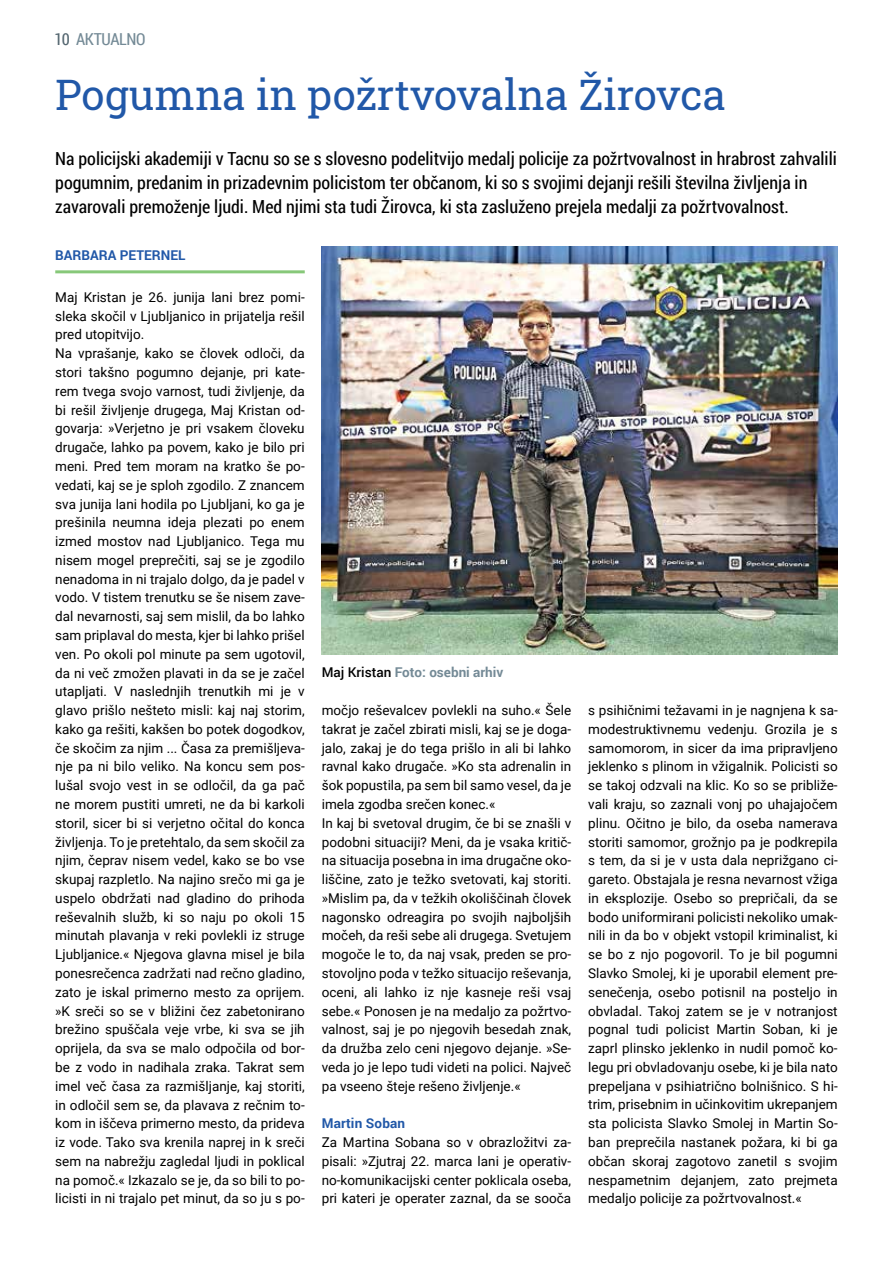
<style>
.page{position:relative;width:893px;height:1263px;background:#fff}
.page>*{position:absolute;margin:0;border:0;box-sizing:border-box;transform-origin:0 0}
.t1{font:42px "Roboto Slab";color:#2158a8}
.t2{font:18px/24px "Roboto Condensed";color:#000}
.t3{font:16.5px "Roboto Condensed";letter-spacing:-.02em;color:#748a96}
.t4{font:13.5px/18.8px "Roboto";color:#000}
.t5{font:700 13.5px "Roboto";color:#2158a8}
.t6{font:700 13.5px "Roboto";color:#748a96}
.s1{color:#546670}
.s2{font-weight:500;color:#000}
</style>
<div class="page">
<hr style="left:55px;top:270px;width:250px;height:3px;background:#87c879">
<img style="left:322px;top:247px;width:516px;height:408px">
<p class="t3" style="left:54px;top:27px;width:93px"><span class="s1">10</span> Aktualno</p>
<h1 class="t1" style="left:55px;top:66px;width:672px">Pogumna in požrtvovalna Žirovca</h1>
<p class="t2" style="left:55px;top:146px;width:783px">Na policijski akademiji v Tacnu so se s slovesno podelitvijo medalj policije za požrtvovalnost in hrabrost zahvalili pogumnim, predanim in prizadevnim policistom ter občanom, ki so s svojimi dejanji rešili številna življenja in zavarovali premoženje ljudi. Med njimi sta tudi Žirovca, ki sta zasluženo prejela medalji za požrtvovalnost.</p>
<p class="t5" style="left:55px;top:245px;width:132px">Barbara Peternel</p>
<p class="t4" style="left:55px;top:287px;width:251px">Maj Kristan je 26. junija lani brez pomi&shy;sleka skočil v Ljubljanico in prijatelja rešil pred utopitvijo.<br>Na vprašanje, kako se človek odloči, da stori takšno pogumno dejanje, pri kate&shy;rem tvega svojo varnost, tudi življenje, da bi rešil življenje drugega, Maj Kristan od&shy;govarja: »Verjetno je pri vsakem človeku drugače, lahko pa povem, kako je bilo pri meni. Pred tem moram na kratko še po&shy;vedati, kaj se je sploh zgodilo. Z znancem sva junija lani hodila po Ljubljani, ko ga je prešinila neumna ideja plezati po enem izmed mostov nad Ljubljanico. Tega mu nisem mogel preprečiti, saj se je zgodilo nenadoma in ni trajalo dolgo, da je padel v vodo. V tistem trenutku se še nisem zave&shy;dal nevarnosti, saj sem mislil, da bo lahko sam priplaval do mesta, kjer bi lahko prišel ven. Po okoli pol minute pa sem ugotovil, da ni več zmožen plavati in da se je začel utapljati. V naslednjih trenutkih mi je v glavo prišlo nešteto misli: kaj naj storim, kako ga rešiti, kakšen bo potek dogodkov, če skočim za njim ... Časa za premišljeva&shy;nje pa ni bilo veliko. Na koncu sem pos&shy;lušal svojo vest in se odločil, da ga pač ne morem pustiti umreti, ne da bi karkoli storil, sicer bi si verjetno očital do konca življenja. To je pretehtalo, da sem skočil za njim, čeprav nisem vedel, kako se bo vse skupaj razpletlo. Na najino srečo mi ga je uspelo obdržati nad gladino do prihoda reševalnih služb, ki so naju po okoli 15 minutah plavanja v reki povlekli iz struge Ljubljanice.« Njegova glavna misel je bila ponesrečenca zadržati nad rečno gladino, zato je iskal primerno mesto za oprijem. »K sreči so se v bližini čez zabetonirano brežino spuščala veje vrbe, ki sva se jih oprijela, da sva se malo odpočila od bor&shy;be z vodo in nadihala zraka. Takrat sem imel več časa za razmišljanje, kaj storiti, in odločil sem se, da plavava z rečnim to&shy;kom in iščeva primerno mesto, da prideva iz vode. Tako sva krenila naprej in k sreči sem na nabrežju zagledal ljudi in poklical na pomoč.« Izkazalo se je, da so bili to po&shy;licisti in ni trajalo pet minut, da so ju s po-</p>
<p class="t6" style="left:322px;top:663px;width:183px"><span class="s2">Maj Kristan</span> Foto: osebni arhiv</p>
<p class="t4" style="left:322px;top:700px;width:251px">močjo reševalcev povlekli na suho.« Šele takrat je začel zbirati misli, kaj se je doga&shy;jalo, zakaj je do tega prišlo in ali bi lahko ravnal kako drugače. »Ko sta adrenalin in šok popustila, pa sem bil samo vesel, da je imela zgodba srečen konec.«<br>In kaj bi svetoval drugim, če bi se znašli v podobni situaciji? Meni, da je vsaka kritič&shy;na situacija posebna in ima drugačne oko&shy;liščine, zato je težko svetovati, kaj storiti. »Mislim pa, da v težkih okoliščinah človek nagonsko odreagira po svojih najboljših močeh, da reši sebe ali drugega. Svetujem mogoče le to, da naj vsak, preden se pro&shy;stovoljno poda v težko situacijo reševanja, oceni, ali lahko iz nje kasneje reši vsaj sebe.« Ponosen je na medaljo za požrtvo&shy;valnost, saj je po njegovih besedah znak, da družba zelo ceni njegovo dejanje. »Se&shy;veda jo je lepo tudi videti na polici. Največ pa vseeno šteje rešeno življenje.«</p>
<p class="t5" style="left:322px;top:1114px;width:85px">Martin Soban</p>
<p class="t4" style="left:322px;top:1132px;width:251px;text-align:justify">Za Martina Sobana so v obrazložitvi za&shy;pisali: »Zjutraj 22. marca lani je operativ&shy;no-komunikacijski center poklicala oseba, pri kateri je operater zaznal, da se sooča</p>
<p class="t4" style="left:588px;top:700px;width:251px;text-align:justify">s psihičnimi težavami in je nagnjena k sa&shy;modestruktivnemu vedenju. Grozila je s samomorom, in sicer da ima pripravljeno jeklenko s plinom in vžigalnik. Policisti so se takoj odzvali na klic. Ko so se približe&shy;vali kraju, so zaznali vonj po uhajajočem plinu. Očitno je bilo, da oseba namerava storiti samomor, grožnjo pa je podkrepila s tem, da si je v usta dala neprižgano ci&shy;gareto. Obstajala je resna nevarnost vžiga in eksplozije. Osebo so prepričali, da se bodo uniformirani policisti nekoliko umak&shy;nili in da bo v objekt vstopil kriminalist, ki se bo z njo pogovoril. To je bil pogumni Slavko Smolej, ki je uporabil element pre&shy;senečenja, osebo potisnil na posteljo in obvladal. Takoj zatem se je v notranjost pognal tudi policist Martin Soban, ki je zaprl plinsko jeklenko in nudil pomoč ko&shy;legu pri obvladovanju osebe, ki je bila nato prepeljana v psihiatrično bolnišnico. S hi&shy;trim, prisebnim in učinkovitim ukrepanjem sta policista Slavko Smolej in Martin So&shy;ban preprečila nastanek požara, ki bi ga občan skoraj zagotovo zanetil s svojim nespametnim dejanjem, zato prejmeta medaljo policije za požrtvovalnost.«</p>
</div>
